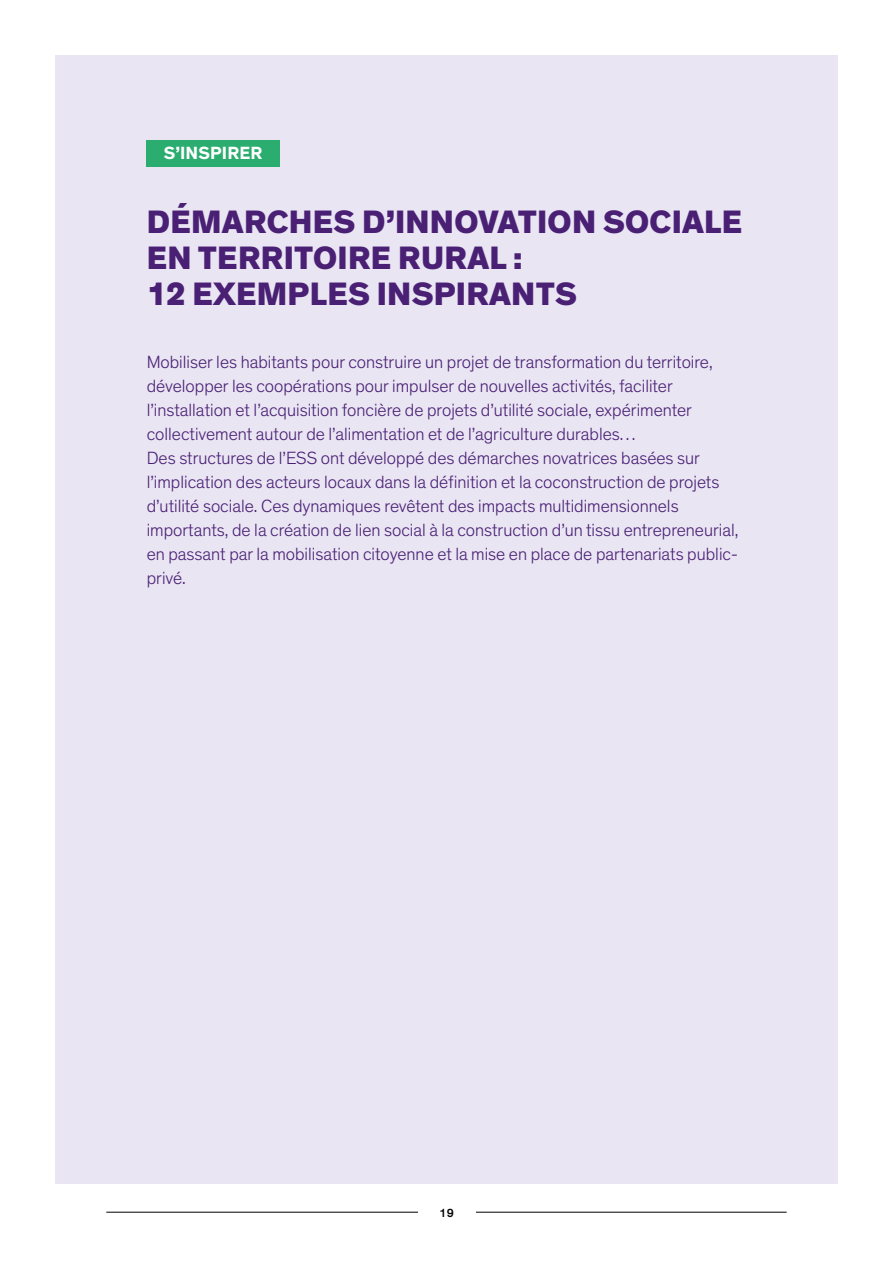
<style>
.page{position:relative;width:893px;height:1263px;background:#fff}
.page>*{position:absolute;margin:0;border:0;box-sizing:border-box;transform-origin:0 0}
.t1{font:800 33px/36px "Theinhardt";letter-spacing:.01em;color:#4a2075}
.t2{font:300 18px/24px "Theinhardt";color:#4a2075}
.t3{font:700 18px "Theinhardt";letter-spacing:.01em;color:#fff}
.t4{font:500 12px "Theinhardt";color:#000}
</style>
<div class="page">
<div style="left:55px;top:55px;width:783px;height:1129px;background:#e9e5f2"></div>
<hr style="left:106px;top:1212px;width:681px;height:1px;background:#000">
<div style="left:418px;top:1208px;width:57px;height:8px;background:#fff"></div>
<div style="left:147px;top:140px;width:133px;height:27px;background:#2bad70"></div>
<p class="t3" style="left:164px;top:142px;width:100px">S’INSPIRER</p>
<h1 class="t1" style="left:147px;top:205px;width:597px">DÉMARCHES D’INNOVATION SOCIALE<br>EN TERRITOIRE RURAL :<br>12 EXEMPLES INSPIRANTS</h1>
<p class="t2" style="left:147px;top:350px;width:593px">Mobiliser les habitants pour construire un projet de transformation du territoire, développer les coopérations pour impulser de nouvelles activités, faciliter l’installation et l’acquisition foncière de projets d’utilité sociale, expérimenter collectivement autour de l’alimentation et de l’agriculture durables…<br>Des structures de l’ESS ont développé des démarches novatrices basées sur l’implication des acteurs locaux dans la définition et la coconstruction de projets d’utilité sociale. Ces dynamiques revêtent des impacts multidimensionnels importants, de la création de lien social à la construction d’un tissu entrepreneurial, en passant par la mobilisation citoyenne et la mise en place de partenariats public&shy;privé.</p>
<p class="t4" style="left:439px;top:1205px;width:16px">19</p>
</div>
